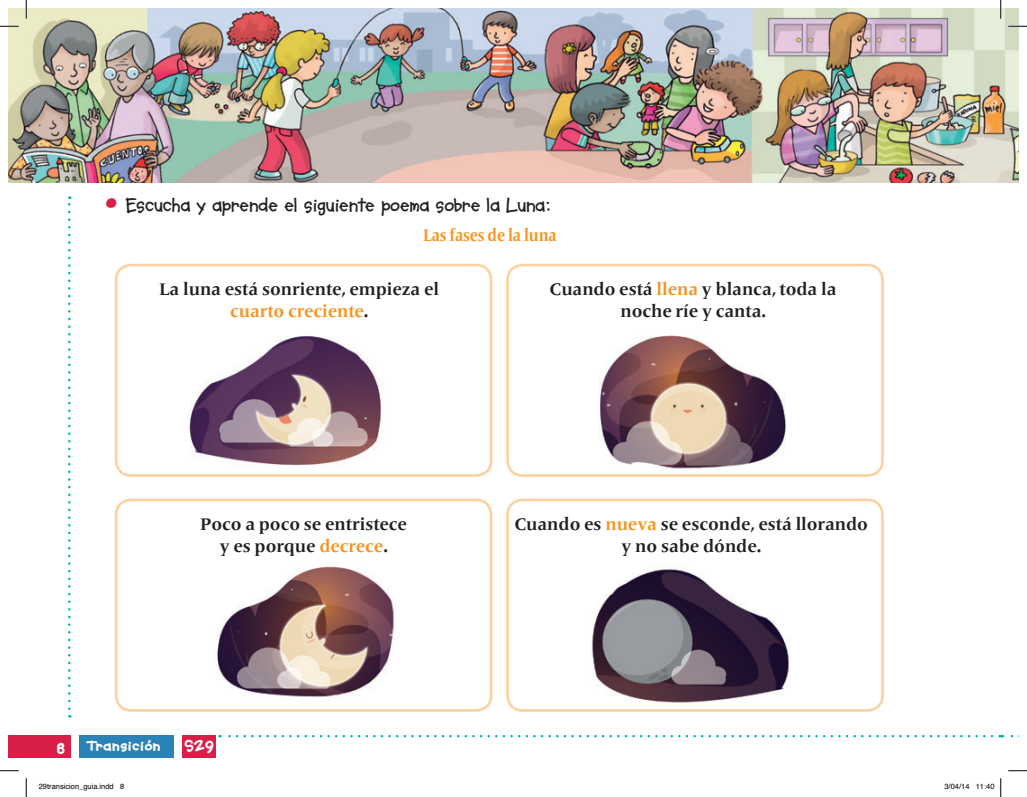
<style>
.page{position:relative;width:1027px;height:797px;background:#fff}
.page>*{position:absolute;margin:0;border:0;box-sizing:border-box;transform-origin:0 0}
.t1{font:700 20px "Soupbone OT";letter-spacing:-.005em;color:#231f20}
.t2{font:700 17.5px/22.5px "Frutiger Serif LT Pro";letter-spacing:-.005em;color:#231f20;text-align:center}
.t3{font:700 condensed 17.5px "Frutiger Serif LT Pro";letter-spacing:-.005em;color:#f7931d}
.t4{font:800 17.5px "Soupbone OT";color:#fff}
.t5{font:800 15px "Soupbone OT";letter-spacing:.02em;color:#fff;scale:1.1 1}
.t6{font:7.5px "Helvetica";color:#000}
.s1{color:#d91e47}
.s2{color:#f7931d}
</style>
<div class="page">
<img style="left:9px;top:9px;width:1009px;height:173px">
<div style="left:115px;top:264px;width:377px;height:213px;border:2px solid #fdd09e;border-radius:15px"></div>
<div style="left:115px;top:498px;width:377px;height:213px;border:2px solid #fdd09e;border-radius:15px"></div>
<div style="left:506px;top:264px;width:378px;height:213px;border:2px solid #fdd09e;border-radius:15px"></div>
<div style="left:506px;top:498px;width:378px;height:213px;border:2px solid #fdd09e;border-radius:15px"></div>
<div style="left:9px;top:735px;width:62px;height:22px;background:#d91e47"></div>
<svg style="left:220px;top:735px;width:772px;height:2px"></svg>
<svg style="left:68px;top:196px;width:3px;height:512px"></svg>
<svg style="left:999px;top:735px;width:15px;height:2px"></svg>
<div style="left:79px;top:735px;width:95px;height:22px;background:#2a83b7"></div>
<div style="left:183px;top:735px;width:33px;height:22px;background:#d91e47"></div>
<img style="left:189px;top:336px;width:192px;height:130px">
<img style="left:600px;top:335px;width:186px;height:134px">
<img style="left:217px;top:566px;width:177px;height:131px">
<img style="left:591px;top:569px;width:198px;height:134px">
<svg style="left:0;top:25px;width:19px;height:2px"></svg>
<svg style="left:1008px;top:25px;width:19px;height:2px"></svg>
<svg style="left:0;top:770px;width:19px;height:1px"></svg>
<svg style="left:1008px;top:770px;width:19px;height:1px"></svg>
<svg style="left:25px;top:0;width:2px;height:19px"></svg>
<svg style="left:25px;top:778px;width:2px;height:19px"></svg>
<svg style="left:1000px;top:0;width:1px;height:19px"></svg>
<svg style="left:1000px;top:778px;width:1px;height:19px"></svg>
<p class="t1" style="left:104px;top:193px;width:448px"><span class="s1">•</span> Escucha y aprende el siguiente poema sobre la Luna:</p>
<p class="t3" style="left:423px;top:225px;width:135px">Las fases de la luna</p>
<p class="t2" style="left:159px;top:278px;width:282px">La luna está sonriente, empieza el <span class="s2">cuarto creciente</span>.</p>
<p class="t2" style="left:550px;top:278px;width:288px">Cuando está <span class="s2">llena</span> y blanca, toda la noche ríe y canta.</p>
<p class="t2" style="left:200px;top:513px;width:208px">Poco a poco se entristece y es porque <span class="s2">decrece</span>.</p>
<p class="t4" style="left:56px;top:737px;width:10px">8</p>
<p class="t5" style="left:87px;top:737px;width:68px">Transición</p>
<p class="t4" style="left:184px;top:734px;width:32px">S29</p>
<p class="t2" style="left:514px;top:513px;width:355px">Cuando es <span class="s2">nueva</span> se esconde, está llorando y no sabe dónde.</p>
<p class="t6" style="left:39px;top:781px;width:87px">29transicion_guia.indd 8</p>
<p class="t6" style="left:944px;top:781px;width:52px">3/04/14 11:40</p>
</div>
